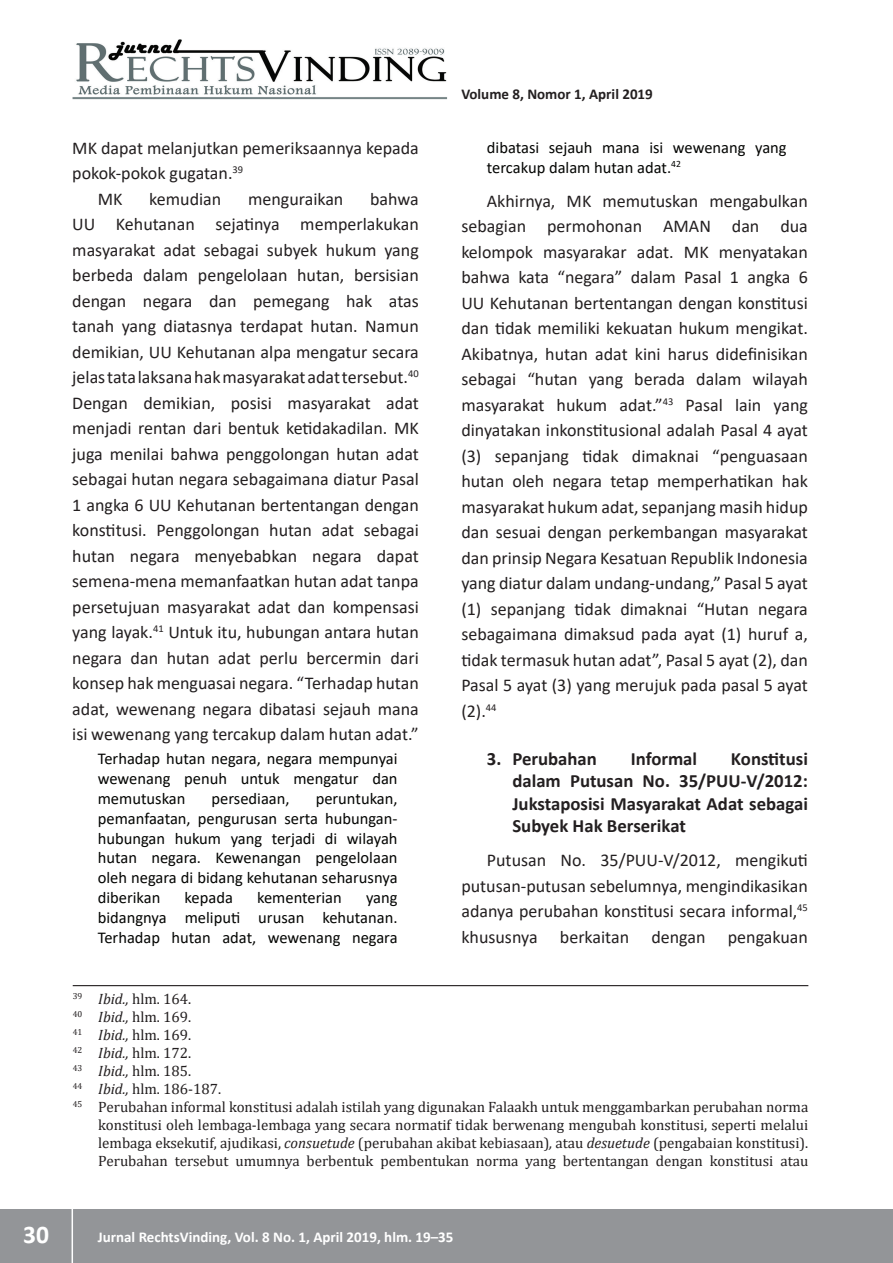
<style>
.page{position:relative;width:893px;height:1263px;background:#fff}
.page>*{position:absolute;margin:0;border:0;box-sizing:border-box;transform-origin:0 0}
.t1{font:700 25.5px "Calibri";color:#fff}
.t2{font:700 18.75px/22.5px "Calibri";color:#231f20;text-align:justify}
.t3{font:18px/25.5px "Calibri";color:#231f20;text-align:justify}
.t4{font:16.5px/19.8px "Calibri";color:#040503;text-align:justify}
.t5{font:15px "Cambria";color:#231f20}
.t6{font:700 15px "Calibri";color:#fff}
.t7{font:700 15px "Calibri";color:#231f20}
.s1{font-style:italic}
</style>
<div class="page">
<div style="left:0;top:1209px;width:893px;height:54px;background:#939598"></div>
<hr style="left:72px;top:1206px;width:1px;height:57px;background:#fff">
<img style="left:72px;top:39px;width:375px;height:60px">
<hr style="left:73px;top:985px;width:735px;height:1px;background:#231f20">
<p class="t3" style="left:72px;top:137px;width:348px">MK dapat melanjutkan pemeriksaannya kepada</p>
<p class="t3" style="left:72px;top:162px;width:172px">pokok-pokok gugatan.<sup>39</sup></p>
<p class="t3" style="left:98px;top:188px;width:26px">MK</p>
<p class="t3" style="left:149px;top:188px;width:74px">kemudian</p>
<p class="t3" style="left:248px;top:188px;width:97px">menguraikan</p>
<p class="t3" style="left:72px;top:188px;width:348px;text-indent:298px">bahwa UU Kehutanan sejatinya memperlakukan masyarakat adat sebagai subyek hukum yang berbeda dalam pengelolaan hutan, bersisian dengan negara dan pemegang hak atas tanah yang diatasnya terdapat hutan. Namun demikian, UU Kehutanan alpa mengatur secara jelas tata laksana hak masyarakat adat tersebut.<sup>40<br></sup>Dengan demikian, posisi masyarakat adat menjadi rentan dari bentuk ketidakadilan. MK juga menilai bahwa penggolongan hutan adat sebagai hutan negara sebagaimana diatur Pasal 1 angka 6 UU Kehutanan bertentangan dengan konstitusi. Penggolongan hutan adat sebagai hutan negara menyebabkan negara dapat semena-mena memanfaatkan hutan adat tanpa persetujuan masyarakat adat dan kompensasi yang layak.<sup>41</sup> Untuk itu, hubungan antara hutan negara dan hutan adat perlu bercermin dari konsep hak menguasai negara. “Terhadap hutan adat, wewenang negara dibatasi sejauh mana isi wewenang yang tercakup dalam hutan adat.”</p>
<p class="t4" style="left:98px;top:750px;width:301px">Terhadap hutan negara, negara mempunyai wewenang penuh untuk mengatur dan memutuskan</p>
<p class="t4" style="left:98px;top:790px;width:301px;text-indent:218px">peruntukan, pemanfaatan, pengurusan serta hubungan&shy;hubungan hukum yang terjadi di wilayah hutan negara. Kewenangan pengelolaan oleh negara di bidang kehutanan seharusnya diberikan</p>
<p class="t4" style="left:212px;top:790px;width:80px">persediaan,</p>
<p class="t4" style="left:185px;top:889px;width:50px">kepada</p>
<p class="t4" style="left:257px;top:889px;width:86px">kementerian</p>
<p class="t4" style="left:98px;top:889px;width:301px;text-indent:268px">yang bidangnya meliputi urusan kehutanan.<br>Terhadap hutan adat, wewenang negara</p>
<p class="t7" style="left:461px;top:88px;width:193px">Volume 8, Nomor 1, April 2019</p>
<p class="t4" style="left:487px;top:139px;width:301px">dibatasi sejauh mana isi wewenang yang tercakup dalam hutan adat.<sup>42</sup></p>
<p class="t3" style="left:461px;top:189px;width:348px;text-indent:26px">Akhirnya, MK memutuskan mengabulkan sebagian permohonan AMAN dan dua kelompok masyarakar adat. MK menyatakan bahwa kata “negara” dalam Pasal 1 angka 6<br>UU Kehutanan bertentangan dengan konstitusi dan tidak memiliki kekuatan hukum mengikat.<br>Akibatnya, hutan adat kini harus didefinisikan sebagai “hutan yang berada dalam wilayah masyarakat hukum adat.”<sup>43</sup> Pasal lain yang dinyatakan inkonstitusional adalah Pasal 4 ayat (3) sepanjang tidak dimaknai “penguasaan hutan oleh negara tetap memperhatikan hak masyarakat hukum adat, sepanjang masih hidup dan sesuai dengan perkembangan masyarakat dan prinsip Negara Kesatuan Republik Indonesia yang diatur dalam undang-undang,” Pasal 5 ayat (1) sepanjang tidak dimaknai “Hutan negara sebagaimana dimaksud pada ayat (1) huruf a, tidak termasuk hutan adat”, Pasal 5 ayat (2), dan Pasal 5 ayat (3) yang merujuk pada pasal 5 ayat (2).<sup>44</sup></p>
<p class="t2" style="left:487px;top:749px;width:112px">3. Perubahan</p>
<p class="t2" style="left:631px;top:749px;width:68px">Informal</p>
<p class="t2" style="left:512px;top:749px;width:297px;text-indent:219px">Konstitusi dalam Putusan No. 35/PUU-V/2012:<br>Jukstaposisi Masyarakat Adat sebagai Subyek Hak Berserikat</p>
<p class="t3" style="left:461px;top:849px;width:348px;text-indent:26px">Putusan No. 35/PUU-V/2012, mengikuti putusan-putusan sebelumnya, mengindikasikan adanya perubahan konstitusi secara informal,<sup>45 </sup>khususnya berkaitan dengan pengakuan</p>
<p class="t5" style="left:73px;top:990px;width:120px"><sup>39</sup> <span class="s1">Ibid.,</span> hlm. 164.</p>
<p class="t5" style="left:73px;top:1008px;width:120px"><sup>40</sup> <span class="s1">Ibid.,</span> hlm. 169.</p>
<p class="t5" style="left:73px;top:1026px;width:120px"><sup>41</sup> <span class="s1">Ibid.,</span> hlm. 169.</p>
<p class="t5" style="left:73px;top:1044px;width:120px"><sup>42</sup> <span class="s1">Ibid.,</span> hlm. 172.</p>
<p class="t5" style="left:73px;top:1062px;width:120px"><sup>43</sup> <span class="s1">Ibid.,</span> hlm. 185.</p>
<p class="t5" style="left:73px;top:1080px;width:150px"><sup>44</sup> <span class="s1">Ibid.,</span> hlm. 186-187.</p>
<p class="t5" style="left:73px;top:1098px;width:737px"><sup>45</sup> Perubahan informal konstitusi adalah istilah yang digunakan Falaakh untuk menggambarkan perubahan norma</p>
<p class="t5" style="left:98px;top:1116px;width:712px">konstitusi oleh lembaga-lembaga yang secara normatif tidak berwenang mengubah konstitusi, seperti melalui</p>
<p class="t5" style="left:98px;top:1134px;width:712px">lembaga eksekutif, ajudikasi, <span class="s1">consuetude</span> (perubahan akibat kebiasaan)<span class="s1">,</span> atau <span class="s1">desuetude</span> (pengabaian konstitusi).</p>
<p class="t5" style="left:98px;top:1152px;width:712px">Perubahan tersebut umumnya berbentuk pembentukan norma yang bertentangan dengan konstitusi atau</p>
<h1 class="t1" style="left:23px;top:1224px;width:27px">30</h1>
<p class="t6" style="left:98px;top:1231px;width:357px">Jurnal RechtsVinding, Vol. 8 No. 1, April 2019, hlm. 19–35</p>
</div>
